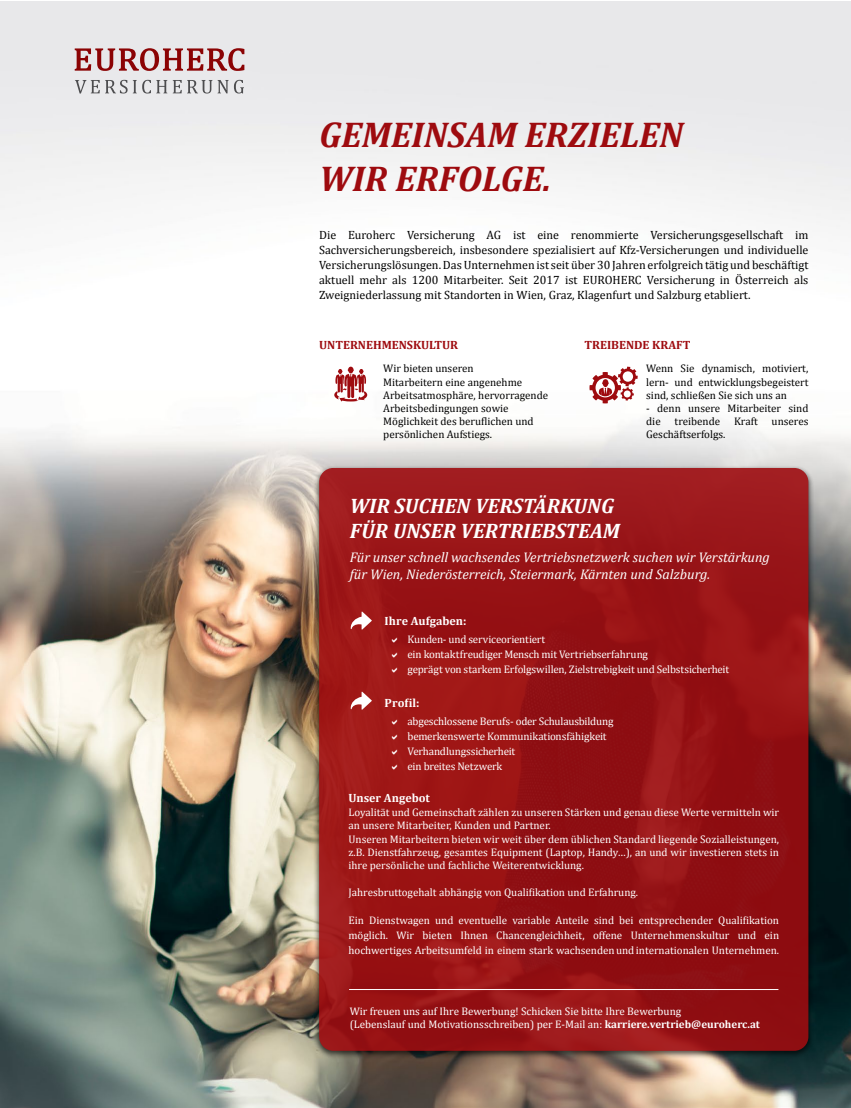
<style>
.page{position:relative;width:851px;height:1108px;background:#fff}
.page>*{position:absolute;margin:0;border:0;box-sizing:border-box;transform-origin:0 0}
.t1{font:italic 700 36px/43.2px "Cambria";color:#9e0b0f}
.t2{font:italic 700 21px/25.2px "Cambria";color:#fff}
.t3{font:italic 14px/16.8px "Cambria";color:#fff}
.t4{font:12px/15px "Cambria";color:#000;text-align:justify}
.t5{font:700 12px "Cambria";letter-spacing:.005em;color:#fff}
.t6{font:700 12px "Cambria";color:#9e0b0f}
.t7{font:11px/13.2px "Cambria";color:#fff}
.t8{font:11px/13.2px "Cambria";color:#000}
.t9{font:11px/15px "Cambria";letter-spacing:-.02em;color:#fff}
.s1{font-weight:700}
</style>
<div class="page">
<img style="left:0;top:1px;width:850px;height:1105px">
<svg style="left:75px;top:48px;width:169px;height:23px"></svg>
<svg style="left:75px;top:80px;width:92px;height:13px"></svg>
<svg style="left:173px;top:80px;width:55px;height:13px"></svg>
<svg style="left:234px;top:80px;width:10px;height:13px"></svg>
<div style="left:313px;top:465px;width:501px;height:594px;background:#000;opacity:.75"></div>
<div style="left:319px;top:468px;width:489px;height:582px;background:#991315;border-radius:14px"></div>
<svg style="left:350px;top:611px;width:22px;height:18px"></svg>
<svg style="left:350px;top:691px;width:22px;height:18px"></svg>
<hr style="left:349px;top:989px;width:429px;height:1px;background:#fff">
<svg style="left:589px;top:366px;width:48px;height:37px"></svg>
<svg style="left:334px;top:366px;width:33px;height:35px"></svg>
<h1 class="t1" style="left:319px;top:112px;width:365px">GEMEINSAM ERZIELEN<br>WIR ERFOLGE.</h1>
<p class="t4" style="left:319px;top:228px;width:490px">Die Euroherc Versicherung AG ist eine renommierte Versicherungsgesellschaft im Sachversicherungsbereich, insbesondere spezialisiert auf Kfz-Versicherungen und individuelle Versicherungslösungen. Das Unternehmen ist seit über 30 Jahren erfolgreich tätig und beschäftigt aktuell mehr als 1200 Mitarbeiter. Seit 2017 ist EUROHERC Versicherung in Österreich als Zweigniederlassung mit Standorten in Wien, Graz, Klagenfurt und Salzburg etabliert.</p>
<p class="t6" style="left:319px;top:336px;width:140px">UNTERNEHMENSKULTUR</p>
<p class="t6" style="left:584px;top:336px;width:107px">TREIBENDE KRAFT</p>
<p class="t8" style="left:383px;top:362px;width:166px">Wir bieten unseren<br>Mitarbeitern eine angenehme<br>Arbeitsatmosphäre, hervorragende<br>Arbeitsbedingungen sowie<br>Möglichkeit des beruflichen und persönlichen Aufstiegs.</p>
<p class="t8" style="left:646px;top:362px;width:164px;text-align:justify">Wenn Sie dynamisch, motiviert, lern- und entwicklungsbegeistert sind, schließen Sie sich uns an</p>
<p class="t8" style="left:646px;top:401px;width:164px">- denn unsere Mitarbeiter sind die</p>
<p class="t8" style="left:674px;top:415px;width:47px">treibende</p>
<p class="t8" style="left:734px;top:415px;width:25px">Kraft</p>
<p class="t8" style="left:771px;top:415px;width:38px">unseres</p>
<p class="t8" style="left:646px;top:428px;width:81px">Geschäftserfolgs.</p>
<h2 class="t2" style="left:350px;top:492px;width:272px">WIR SUCHEN VERSTÄRKUNG<br>FÜR UNSER VERTRIEBSTEAM</h2>
<p class="t3" style="left:350px;top:548px;width:421px">Für unser schnell wachsendes Vertriebsnetzwerk suchen wir Verstärkung für Wien, Niederösterreich, Steiermark, Kärnten und Salzburg.</p>
<p class="t5" style="left:384px;top:612px;width:83px">Ihre Aufgaben:</p>
<p class="t9" style="left:407px;top:631px;width:323px">Kunden- und serviceorientiert<br>ein kontaktfreudiger Mensch mit Vertriebserfahrung<br>geprägt von starkem Erfolgswillen, Zielstrebigkeit und Selbstsicherheit</p>
<p class="t5" style="left:384px;top:694px;width:37px">Profil:</p>
<p class="t9" style="left:407px;top:714px;width:207px">abgeschlossene Berufs- oder Schulausbildung bemerkenswerte Kommunikationsfähigkeit Verhandlungssicherheit<br>ein breites Netzwerk</p>
<p class="t5" style="left:348px;top:789px;width:83px">Unser Angebot</p>
<p class="t7" style="left:348px;top:805px;width:432px">Loyalität und Gemeinschaft zählen zu unseren Stärken und genau diese Werte vermitteln wir an unsere Mitarbeiter, Kunden und Partner.<br>Unseren Mitarbeitern bieten wir weit über dem üblichen Standard liegende Sozialleistungen, z.B. Dienstfahrzeug, gesamtes Equipment (Laptop, Handy…), an und wir investieren stets in ihre persönliche und fachliche Weiterentwicklung.</p>
<p class="t7" style="left:348px;top:885px;width:291px">Jahresbruttogehalt abhängig von Qualifikation und Erfahrung.</p>
<p class="t7" style="left:348px;top:912px;width:432px;line-height:15px;text-align:justify">Ein Dienstwagen und eventuelle variable Anteile sind bei entsprechender Qualifikation möglich. Wir bieten Ihnen Chancengleichheit, offene Unternehmenskultur und ein hochwertiges Arbeitsumfeld in einem stark wachsenden und internationalen Unternehmen.</p>
<p class="t7" style="left:350px;top:1004px;width:411px">Wir freuen uns auf Ihre Bewerbung! Schicken Sie bitte Ihre Bewerbung<br>(Lebenslauf und Motivationsschreiben) per E-Mail an: <span class="s1">karriere.vertrieb@euroherc.at</span></p>
</div>
